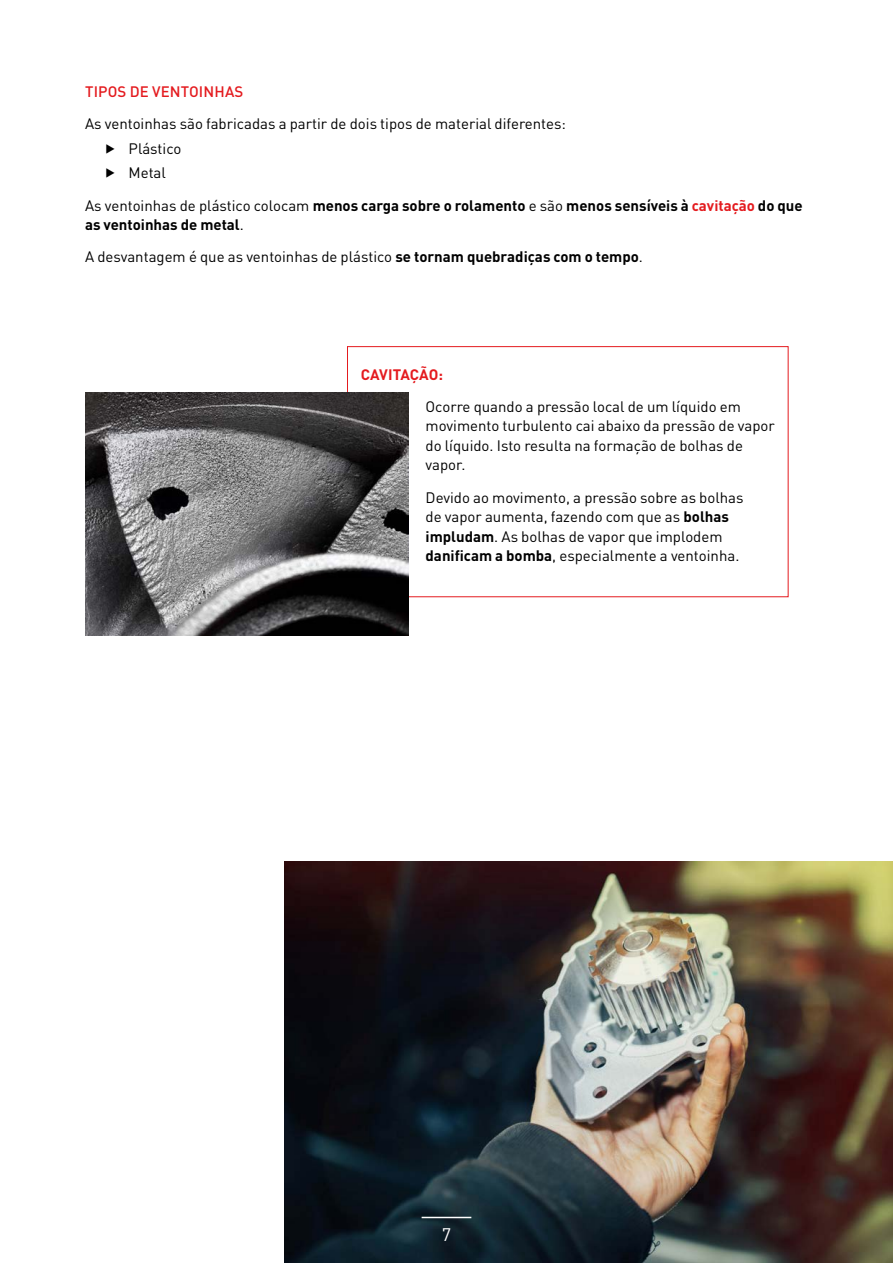
<style>
.page{position:relative;width:893px;height:1263px;background:#fff}
.page>*{position:absolute;margin:0;border:0;box-sizing:border-box;transform-origin:0 0}
.t1{font:18px "TVH Pro";color:#fff}
.t2{font:15px/19.5px "TVH Pro";color:#000}
.t3{font:700 15px/19.5px "TVH Pro";color:#000}
.t4{font:500 15px "TVH Pro";letter-spacing:.01em;color:#e41b1f}
.t5{font:700 15px "TVH Pro";color:#e41b1f}
.s1{font-weight:400}
.s2{color:#e41b1f}
.s3{font-weight:700}
</style>
<div class="page">
<img style="left:285px;top:862px;width:608px;height:401px">
<hr style="left:422px;top:1217px;width:49px;height:1px;background:#fff">
<div style="left:347px;top:346px;width:441px;height:251px;border:1px solid #e41b1f"></div>
<img style="left:85px;top:393px;width:324px;height:242px">
<p class="t4" style="left:85px;top:79px;width:160px">TIPOS DE VENTOINHAS</p>
<p class="t2" style="left:105px;top:109px;width:463px;line-height:24.8px;text-indent:-20px">As ventoinhas são fabricadas a partir de dois tipos de material diferentes: ▶ Plástico<br>▶ Metal</p>
<p class="t3" style="left:85px;top:194px;width:719px"><span class="s1">As ventoinhas de plástico colocam</span> menos carga sobre o rolamento <span class="s1">e são</span> menos sensíveis à <span class="s2">cavitação</span> do que as ventoinhas de metal<span class="s1">.</span></p>
<p class="t2" style="left:85px;top:246px;width:559px">A desvantagem é que as ventoinhas de plástico <span class="s3">se tornam quebradiças com o tempo</span>.</p>
<p class="t5" style="left:361px;top:362px;width:84px">CAVITAÇÃO:</p>
<p class="t2" style="left:426px;top:395px;width:351px">Ocorre quando a pressão local de um líquido em movimento turbulento cai abaixo da pressão de vapor do líquido. Isto resulta na formação de bolhas de vapor.</p>
<p class="t2" style="left:426px;top:486px;width:319px">Devido ao movimento, a pressão sobre as bolhas de vapor aumenta, fazendo com que as <span class="s3">bolhas impludam</span>. As bolhas de vapor que implodem <span class="s3">danificam a bomba</span>, especialmente a ventoinha.</p>
<p class="t1" style="left:442px;top:1221px;width:11px">7</p>
</div>
